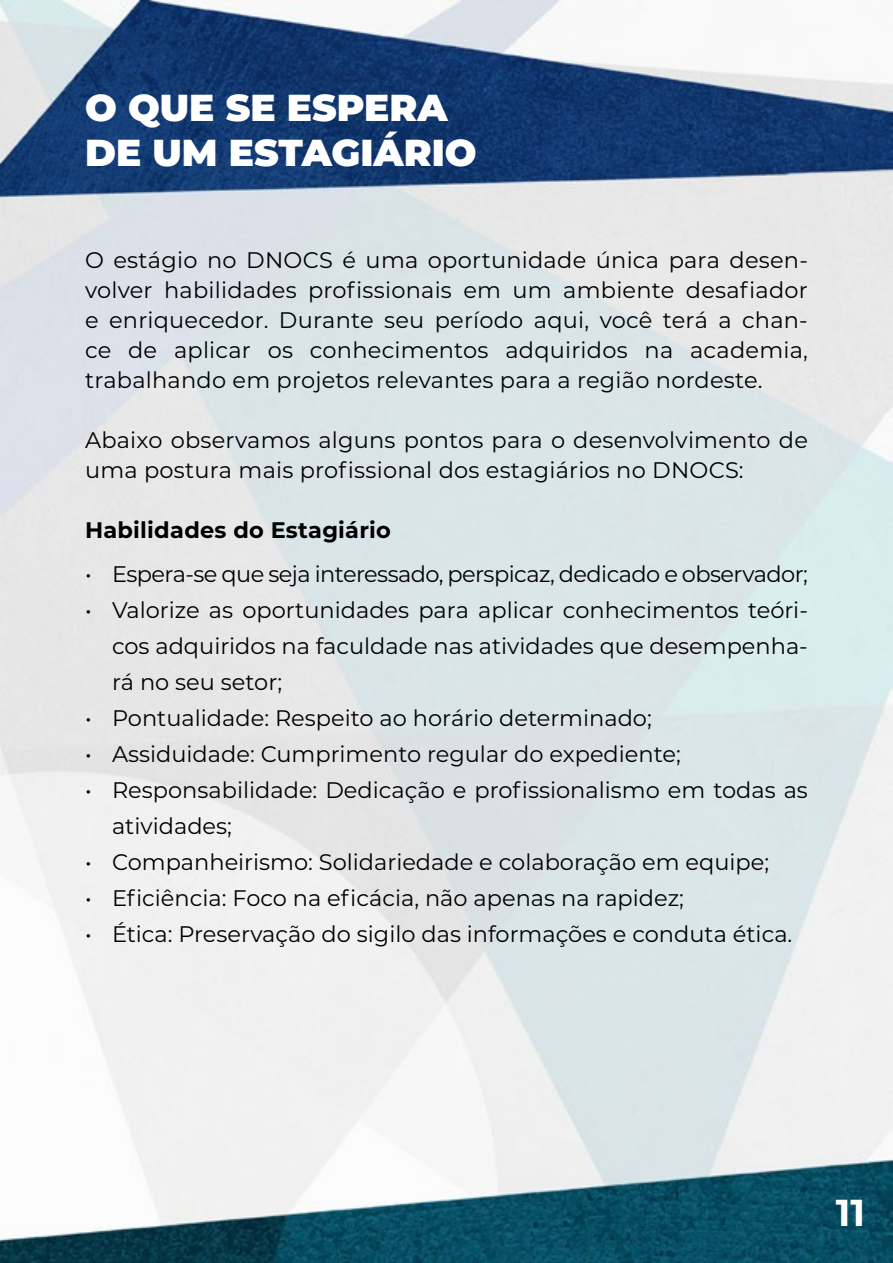
<style>
.page{position:relative;width:893px;height:1263px;background:#fff}
.page>*{position:absolute;margin:0;border:0;box-sizing:border-box;transform-origin:0 0}
.t1{font:900 37.5px/45px "Montserrat";color:#fff}
.t2{font:700 37.5px "Montserrat";color:#fff}
.t3{font:22.5px/30px "Montserrat";color:#000;text-align:justify}
.t4{font:22.5px "Montserrat";letter-spacing:-.025em;color:#000}
.t5{font:700 22.5px "Montserrat";letter-spacing:.01em;color:#000}
</style>
<div class="page">
<img style="left:0;top:0;width:893px;height:1263px">
<h1 class="t1" style="left:85px;top:83px;width:393px">O QUE SE ESPERA<br>DE UM ESTAGIÁRIO</h1>
<p class="t3" style="left:85px;top:245px;width:724px">O estágio no DNOCS é uma oportunidade única para desen&shy;volver habilidades profissionais em um ambiente desafiador e enriquecedor. Durante seu período aqui, você terá a chan&shy;ce de aplicar os conhecimentos adquiridos na academia, trabalhando em projetos relevantes para a região nordeste.</p>
<p class="t3" style="left:85px;top:425px;width:724px">Abaixo observamos alguns pontos para o desenvolvimento de uma postura mais profissional dos estagiários no DNOCS:</p>
<p class="t5" style="left:85px;top:514px;width:307px">Habilidades do Estagiário</p>
<p class="t4" style="left:85px;top:558px;width:724px">• Espera-se que seja interessado, perspicaz, dedicado e observador;</p>
<p class="t3" style="left:112px;top:591px;width:697px;line-height:36px;text-indent:-27px">• Valorize as oportunidades para aplicar conhecimentos teóri&shy;cos adquiridos na faculdade nas atividades que desempenha&shy;rá no seu setor;</p>
<p class="t3" style="left:85px;top:702px;width:568px">• Pontualidade: Respeito ao horário determinado;</p>
<p class="t3" style="left:85px;top:738px;width:597px">• Assiduidade: Cumprimento regular do expediente;</p>
<p class="t3" style="left:112px;top:771px;width:697px;line-height:36px;text-indent:-27px">• Responsabilidade: Dedicação e profissionalismo em todas as atividades;</p>
<p class="t3" style="left:85px;top:846px;width:686px">• Companheirismo: Solidariedade e colaboração em equipe;</p>
<p class="t3" style="left:85px;top:882px;width:600px">• Eficiência: Foco na eficácia, não apenas na rapidez;</p>
<p class="t3" style="left:85px;top:918px;width:709px">• Ética: Preservação do sigilo das informações e conduta ética.</p>
<h1 class="t2" style="left:836px;top:1186px;width:31px">11</h1>
</div>
